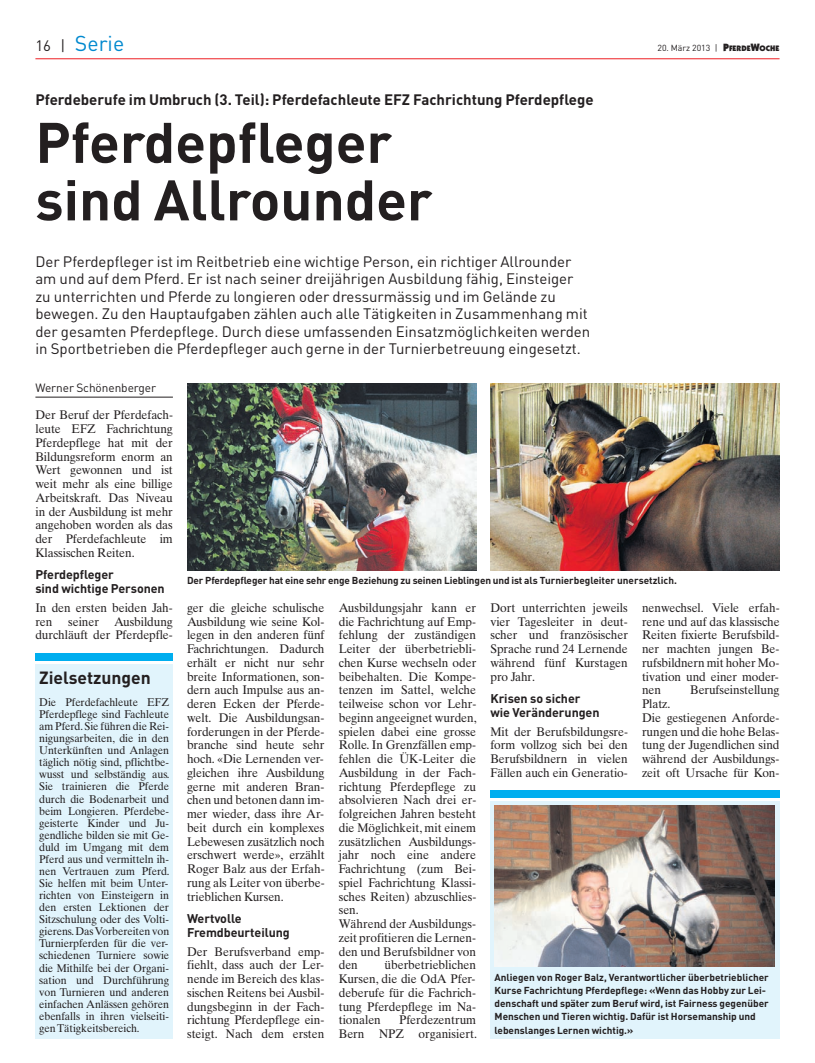
<style>
.page{position:relative;width:815px;height:1063px;background:#fff}
.page>*{position:absolute;margin:0;border:0;box-sizing:border-box;transform-origin:0 0}
.t1{font:700 56.25px/57.5px "DIN";color:#231f20}
.t2{font:21.25px "DIN";color:#0089cf}
.t3{font:700 17.5px "DIN";color:#231f20}
.t4{font:15px/17.5px "DIN";color:#231f20}
.t5{font:700 15px "DIN";color:#231f20}
.t6{font:12.5px/13.8px "Times Ten";color:#231f20;text-align:justify;scale:.95 1}
.t7{font:700 12.5px/13.8px "DIN";letter-spacing:-.005em;color:#231f20}
.t8{font:11.88px "DIN";letter-spacing:-.005em;color:#231f20}
.t9{font:11.25px/12.1px "Times Ten";letter-spacing:-.005em;color:#231f20;text-align:justify;scale:.95 1}
.t10{font:700 10px/13.1px "DIN";color:#231f20}
.t11{font:8.75px "DIN";color:#231f20}
.s1{font-size:15px;color:#231f20}
.s2{font-family:"Itc Kabel";font-weight:900;font-size:10.62px}
.s3{font-family:"Itc Kabel";font-weight:900;font-size:8px}
</style>
<div class="page">
<hr style="left:35px;top:58px;width:745px;height:1px;background:#ee1d23">
<hr style="left:35px;top:397px;width:138px;height:1px;background:#231f20">
<div style="left:490px;top:801px;width:290px;height:237px;background:#e1f4fc"></div>
<div style="left:490px;top:791px;width:290px;height:7px;background:#00aeef"></div>
<img style="left:494px;top:806px;width:281px;height:161px">
<img style="left:490px;top:383px;width:290px;height:188px">
<img style="left:187px;top:383px;width:289px;height:188px">
<div style="left:35px;top:664px;width:138px;height:374px;background:#e1f4fc"></div>
<div style="left:35px;top:653px;width:138px;height:7px;background:#00aeef"></div>
<h2 class="t2" style="left:35px;top:30px;width:90px"><span class="s1">16 |</span> Serie</h2>
<p class="t11" style="left:657px;top:43px;width:124px">20. März 2013 | <span class="s2">P</span><span class="s3">FERDE</span><span class="s2">W</span><span class="s3">OCHE</span></p>
<p class="t5" style="left:35px;top:90px;width:560px">Pferdeberufe im Umbruch (3. Teil): Pferdefachleute EFZ Fachrichtung Pferdepflege</p>
<h1 class="t1" style="left:35px;top:111px;width:399px">Pferdepfleger sind Allrounder</h1>
<p class="t4" style="left:35px;top:252px;width:556px">Der Pferdepfleger ist im Reitbetrieb eine wichtige Person, ein richtiger Allrounder am und auf dem Pferd. Er ist nach seiner dreijährigen Ausbildung fähig, Einsteiger zu unterrichten und Pferde zu longieren oder dressurmässig und im Gelände zu bewegen. Zu den Hauptaufgaben zählen auch alle Tätigkeiten in Zusammenhang mit der gesamten Pferdepflege. Durch diese umfassenden Einsatzmöglichkeiten werden in Sportbetrieben die Pferdepfleger auch gerne in der Turnierbetreuung eingesetzt.</p>
<p class="t8" style="left:35px;top:380px;width:122px">Werner Schönenberger</p>
<p class="t6" style="left:35px;top:408px;width:146px">Der Beruf der Pferdefach&shy;leute EFZ Fachrichtung Pferdepflege hat mit der Bildungsreform enorm an Wert gewonnen und ist weit mehr als eine billige Arbeitskraft. Das Niveau in der Ausbildung ist mehr angehoben worden als das der Pferdefachleute im Klassischen Reiten.</p>
<p class="t7" style="left:35px;top:567px;width:131px">Pferdepfleger<br>sind wichtige Personen</p>
<p class="t6" style="left:35px;top:601px;width:146px">In den ersten beiden Jah&shy;ren</p>
<p class="t6" style="left:35px;top:614px;width:146px;text-align:right">seiner Ausbildung durchläuft der Pferdepfle-</p>
<h3 class="t3" style="left:39px;top:667px;width:113px">Zielsetzungen</h3>
<p class="t9" style="left:39px;top:696px;width:139px">Die Pferdefachleute EFZ Pferdepflege sind Fachleute am Pferd. Sie führen die Rei&shy;nigungsarbeiten, die in den Unterkünften und Anlagen täglich nötig sind, pflichtbe&shy;wusst und selbständig aus.<br>Sie trainieren die Pferde durch die Bodenarbeit und beim Longieren. Pferdebe&shy;geisterte Kinder und Ju&shy;gendliche bilden sie mit Ge&shy;duld im Umgang mit dem Pferd aus und vermitteln ih&shy;nen Vertrauen zum Pferd.<br>Sie helfen mit beim Unter&shy;richten von Einsteigern in den ersten Lektionen der Sitzschulung oder des Volti&shy;gierens. Das Vorbereiten von Turnierpferden für die ver&shy;schiedenen Turniere sowie die Mithilfe bei der Organi&shy;sation und Durchführung von Turnieren und anderen einfachen Anlässen gehören ebenfalls in ihren vielseiti&shy;gen Tätigkeitsbereich.</p>
<p class="t10" style="left:187px;top:574px;width:491px">Der Pferdepfleger hat eine sehr enge Beziehung zu seinen Lieblingen und ist als Turnierbegleiter unersetzlich.</p>
<p class="t6" style="left:187px;top:601px;width:146px">ger die gleiche schulische Ausbildung wie seine Kol&shy;legen in den anderen fünf Fachrichtungen. Dadurch erhält er nicht nur sehr breite Informationen, son&shy;dern auch Impulse aus an&shy;deren Ecken der Pferde&shy;welt. Die Ausbildungsan&shy;forderungen in der Pferde&shy;branche sind heute sehr hoch. «Die Lernenden ver&shy;gleichen ihre Ausbildung gerne mit anderen Bran&shy;chen und betonen dann im&shy;mer wieder, dass ihre Ar&shy;beit durch ein komplexes Lebewesen zusätzlich noch erschwert werde», erzählt Roger Balz aus der Erfah&shy;rung als Leiter von überbe&shy;trieblichen Kursen.</p>
<p class="t7" style="left:187px;top:911px;width:104px">Wertvolle<br>Fremdbeurteilung</p>
<p class="t6" style="left:187px;top:944px;width:146px">Der Berufsverband emp&shy;fiehlt, dass auch der Ler&shy;nende im Bereich des klas&shy;sischen Reitens bei Ausbil&shy;dungsbeginn in der Fach&shy;richtung Pferdepflege ein&shy;steigt. Nach dem ersten</p>
<p class="t6" style="left:339px;top:601px;width:147px;text-align:left">Ausbildungsjahr kann er die Fachrichtung auf Emp&shy;fehlung der zuständigen<br>Leiter der überbetriebli&shy;chen Kurse wechseln oder beibehalten. Die Kompe&shy;tenzen im Sattel, welche teilweise schon vor Lehr&shy;beginn angeeignet wurden, spielen dabei eine grosse<br>Rolle. In Grenzfällen emp&shy;fehlen die ÜK-Leiter die<br>Ausbildung in der Fach&shy;richtung Pferdepflege zu absolvieren Nach drei er&shy;folgreichen Jahren besteht die Möglichkeit, mit einem zusätzlichen Ausbildungs&shy;jahr noch eine andere<br>Fachrichtung (zum Bei&shy;spiel Fachrichtung Klassi&shy;sches Reiten) abzuschlies&shy;sen.<br>Während der Ausbildungs&shy;zeit profitieren die Lernen&shy;den und Berufsbildner von den</p>
<p class="t6" style="left:339px;top:958px;width:146px;text-indent:46px">überbetrieblichen Kursen, die die OdA Pfer&shy;deberufe für die Fachrich&shy;tung Pferdepflege im Na&shy;tionalen</p>
<p class="t6" style="left:339px;top:1013px;width:147px;text-align:right">Pferdezentrum<br>Bern NPZ organisiert.</p>
<p class="t6" style="left:490px;top:601px;width:146px">Dort unterrichten jeweils vier Tagesleiter in deut&shy;scher und französischer Sprache rund 24 Lernende während fünf Kurstagen pro Jahr.</p>
<p class="t7" style="left:490px;top:691px;width:111px">Krisen so sicher wie Veränderungen</p>
<p class="t6" style="left:490px;top:724px;width:146px">Mit der Berufsbildungsre&shy;form vollzog sich bei den Berufsbildnern in vielen Fällen auch ein Generatio-</p>
<p class="t6" style="left:642px;top:601px;width:146px">nenwechsel. Viele erfah&shy;rene und auf das klassische Reiten fixierte Berufsbild&shy;ner machten jungen Be&shy;rufsbildnern mit hoher Mo&shy;tivation und einer moder&shy;nen</p>
<p class="t6" style="left:690px;top:683px;width:95px">Berufseinstellung</p>
<p class="t6" style="left:642px;top:697px;width:146px;text-align:left">Platz.<br>Die gestiegenen Anforde&shy;rungen und die hohe Belas - tung der Jugendlichen sind während der Ausbildungs&shy;zeit oft Ursache für Kon-</p>
<p class="t10" style="left:495px;top:970px;width:276px">Anliegen von Roger Balz, Verantwortlicher überbetrieblicher Kurse Fachrichtung Pferdepflege: «Wenn das Hobby zur Lei&shy;denschaft und später zum Beruf wird, ist Fairness gegenüber Menschen und Tieren wichtig. Dafür ist Horsemanship und lebenslanges Lernen wichtig.»</p>
</div>
